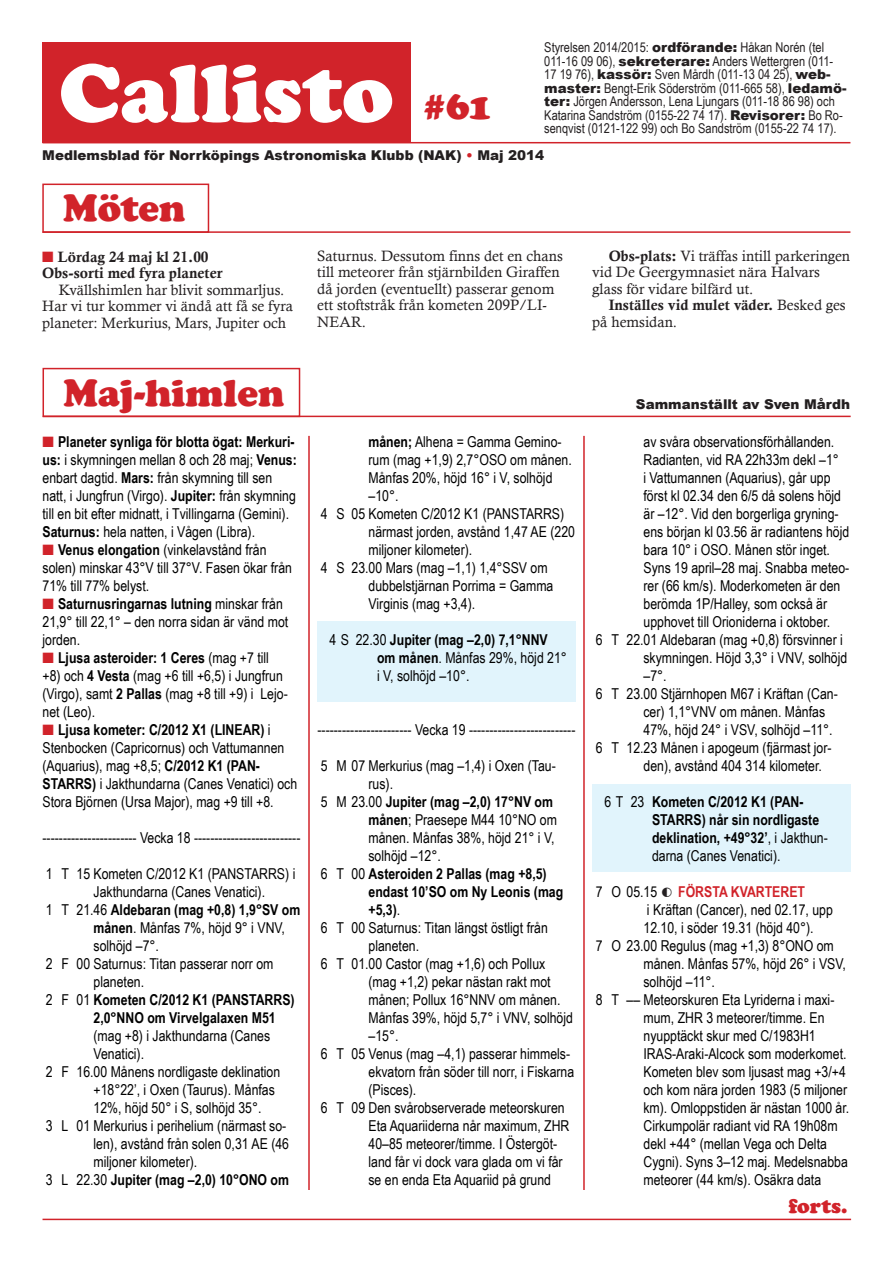
<style>
.page{position:relative;width:893px;height:1263px;background:#fff}
.page>*{position:absolute;margin:0;border:0;box-sizing:border-box;transform-origin:0 0}
.Callisto_logotyp{font:900 85.5px "Cooper";color:#fff}
.Vinjett{font:900 39px "Cooper";color:#d1232a}
.Callisto_nummer{font:900 39px "Cooper";color:#d1232a}
.t1{font:900 21px "Cooper";color:#d1232a}
.Kalender{font:15px/18px "Arial Narrow";color:#000}
.Planeter{font:15px/18px "Arial Narrow";color:#000}
.Brödtext_med_indrag{font:15px/16.5px "Calisto";color:#231f20}
.Kalender-2{font:700 15px/18px "Arial Narrow";color:#000}
.Kalender_med_indrag{font:700 15px/18px "Arial Narrow";color:#000}
.Kalender_med_indrag-2{font:15px/18px "Arial Narrow";color:#000}
.Brödtext_utan_indrag{font:15px "Calis MT Bol";color:#231f20}
.Brödtext_med_indrag-2{font:15px/16.5px "Calis MT Bol";color:#231f20}
.t2{font:13.5px/13.5px "Arial Narrow";color:#231f20}
.t3{font:900 13.5px "Arial";color:#231f20}
.s1{font-family:"Arial";font-weight:900}
.s2{color:#d1232a}
.s3{font-family:"Calis MT Bol"}
.s4{font-family:"Calisto"}
.s5{font-weight:700}
.s6{font-weight:400}
.s7{color:#231f20}
.s8{font-weight:700;color:#d1232a}
</style>
<div class="page">
<div style="left:592px;top:784px;width:258px;height:88px;background:#e1f4fc"></div>
<div style="left:317px;top:621px;width:259px;height:81px;background:#e1f4fc"></div>
<div style="left:42px;top:43px;width:368px;height:100px;background:#d1232a"></div>
<hr style="left:43px;top:142px;width:807px;height:1px;background:#d1232a">
<div style="left:42px;top:184px;width:167px;height:49px;border:2px solid #d1232a"></div>
<hr style="left:43px;top:231px;width:807px;height:2px;background:#d1232a">
<div style="left:43px;top:368px;width:257px;height:49px;border:2px solid #d1232a"></div>
<hr style="left:43px;top:416px;width:808px;height:1px;background:#d1232a">
<hr style="left:43px;top:1219px;width:808px;height:1px;background:#d1232a">
<hr style="left:308px;top:436px;width:2px;height:754px;background:#d1232a">
<hr style="left:583px;top:436px;width:2px;height:754px;background:#d1232a">
<p class="Callisto_logotyp" style="left:59px;top:43px;width:336px">Callisto</p>
<p class="Callisto_nummer" style="left:423px;top:83px;width:70px">#61</p>
<p class="t2" style="left:544px;top:40px;width:304px">Styrelsen 2014/2015: <span class="s1">ordförande:</span> Håkan Norén (tel 011-16 09 06), <span class="s1">sekreterare:</span> Anders Wettergren (011- 17 19 76), <span class="s1">kassör:</span> Sven Mårdh (011-13 04 25), <span class="s1">web&shy;master:</span> Bengt-Erik Söderström (011-665 58), <span class="s1">ledamö&shy;ter:</span> Jörgen Andersson, Lena Ljungars (011-18 86 98) och Katarina Sandström (0155-22 74 17). <span class="s1">Revisorer:</span> Bo Ro&shy;senqvist (0121-122 99) och Bo Sandström (0155-22 74 17).</p>
<p class="t3" style="left:42px;top:145px;width:503px">Medlemsblad för Norrköpings Astronomiska Klubb (NAK) <span class="s2">•</span> Maj 2014</p>
<p class="Vinjett" style="left:63px;top:185px;width:124px">Möten</p>
<p class="Brödtext_utan_indrag" style="left:42px;top:248px;width:168px"><span class="s2">■</span> Lördag 24 maj kl 21.00</p>
<p class="Brödtext_utan_indrag" style="left:42px;top:264px;width:182px">Obs-sorti med fyra planeter</p>
<p class="Brödtext_med_indrag" style="left:42px;top:281px;width:252px;text-align:center">Kvällshimlen har blivit sommarljus.<br>Har vi tur kommer vi ändå att få se fyra planeter: Merkurius, Mars, Jupiter och</p>
<p class="Brödtext_med_indrag" style="left:317px;top:247px;width:247px">Saturnus. Dessutom finns det en chans till meteorer från stjärnbilden Giraffen då jorden (eventuellt) passerar genom ett stoftstråk från kometen 209P/LI-<br>NEAR.</p>
<p class="Brödtext_med_indrag" style="left:592px;top:247px;width:259px;text-indent:16px"><span class="s3">Obs-plats:</span> Vi träffas intill parkeringen vid De Geergymnasiet nära Halvars glass för vidare bilfärd ut.</p>
<p class="Brödtext_med_indrag-2" style="left:592px;top:297px;width:255px;text-indent:17px">Inställes vid mulet väder. <span class="s4">Besked ges på hemsidan.</span></p>
<p class="Vinjett" style="left:64px;top:370px;width:222px">Maj-himlen</p>
<p class="Planeter" style="left:43px;top:432px;width:256px"><span class="s2">■</span> <span class="s5">Planeter synliga för blotta ögat: Merkuri&shy;us:</span> i skymningen mellan 8 och 28 maj; <span class="s5">Venus: </span>enbart dagtid. <span class="s5">Mars:</span> från skymning till sen natt, i Jungfrun (Virgo). <span class="s5">Jupiter:</span> från skymning till en bit efter midnatt, i Tvillingarna (Gemini).<br><span class="s5">Saturnus:</span> hela natten, i Vågen (Libra).</p>
<p class="Planeter" style="left:43px;top:540px;width:251px"><span class="s2">■</span> <span class="s5">Venus elongation</span> (vinkelavstånd från solen) minskar 43°V till 37°V. Fasen ökar från<br>71% till 77% belyst.</p>
<p class="Planeter" style="left:43px;top:594px;width:247px"><span class="s2">■</span> <span class="s5">Saturnusringarnas lutning</span> minskar från<br>21,9° till 22,1° – den norra sidan är vänd mot jorden.</p>
<p class="Planeter" style="left:43px;top:648px;width:247px"><span class="s2">■</span> <span class="s5">Ljusa asteroider: 1 Ceres</span> (mag +7 till +8) och <span class="s5">4 Vesta</span> (mag +6 till +6,5) i Jungfrun (Virgo), samt <span class="s5">2 Pallas</span> (mag +8 till +9) i Lejo&shy;net (Leo).</p>
<p class="Planeter" style="left:43px;top:720px;width:256px"><span class="s2">■</span> <span class="s5">Ljusa kometer: C/2012 X1 (LINEAR)</span> i Stenbocken (Capricornus) och Vattumannen (Aquarius), mag +8,5; <span class="s5">C/2012 K1 (PAN-STARRS)</span> i Jakthundarna (Canes Venatici) och Stora Björnen (Ursa Major), mag +9 till +8.</p>
<p class="Kalender" style="left:43px;top:828px;width:259px">----------------------- Vecka 18 --------------------------</p>
<p class="Kalender" style="left:94px;top:864px;width:203px;text-indent:-48px">1 T 15 Kometen C/2012 K1 (PANSTARRS) i<br>Jakthundarna (Canes Venatici).</p>
<p class="Kalender" style="left:94px;top:900px;width:208px;text-indent:-48px">1 T 21.46 <span class="s5">Aldebaran (mag +0,8) 1,9°SV om månen</span>. Månfas 7%, höjd 9° i VNV, solhöjd –7°.</p>
<p class="Kalender" style="left:94px;top:954px;width:181px;text-indent:-48px">2 F 00 Saturnus: Titan passerar norr om planeten.</p>
<p class="Kalender-2" style="left:94px;top:990px;width:203px;text-indent:-48px"><span class="s6">2 F 01</span> Kometen C/2012 K1 (PANSTARRS)<br>2,0°NNO om Virvelgalaxen M51 <span class="s6">(mag +8) i Jakthundarna (Canes<br>Venatici).</span></p>
<p class="Kalender" style="left:94px;top:1062px;width:188px;text-indent:-48px">2 F 16.00 Månens nordligaste deklination +18°22’, i Oxen (Taurus). Månfas<br>12%, höjd 50° i S, solhöjd 35°.</p>
<p class="Kalender" style="left:94px;top:1116px;width:197px;text-indent:-48px">3 L 01 Merkurius i perihelium (närmast so&shy;len), avstånd från solen 0,31 AE (46 miljoner kilometer).</p>
<p class="Kalender-2" style="left:46px;top:1170px;width:245px"><span class="s6">3 L 22.30</span> Jupiter (mag –2,0) 10°ONO om</p>
<p class="Kalender" style="left:368px;top:432px;width:205px"><span class="s5">månen;</span> Alhena = Gamma Gemino&shy;rum (mag +1,9) 2,7°OSO om månen.<br>Månfas 20%, höjd 16° i V, solhöjd –10°.</p>
<p class="Kalender" style="left:368px;top:504px;width:208px;text-indent:-48px">4 S 05 Kometen C/2012 K1 (PANSTARRS) närmast jorden, avstånd 1,47 AE (220 miljoner kilometer).</p>
<p class="Kalender" style="left:368px;top:558px;width:186px;text-indent:-48px">4 S 23.00 Mars (mag –1,1) 1,4°SSV om dubbelstjärnan Porrima = Gamma<br>Virginis (mag +3,4).</p>
<p class="Kalender_med_indrag-2" style="left:377px;top:630px;width:191px;text-indent:-48px">4 S 22.30 <span class="s5">Jupiter (mag –2,0) 7,1°NNV om månen</span>. Månfas 29%, höjd 21° i V, solhöjd –10°.</p>
<p class="Kalender" style="left:317px;top:720px;width:259px">----------------------- Vecka 19 --------------------------</p>
<p class="Kalender" style="left:368px;top:756px;width:189px;text-indent:-48px">5 M 07 Merkurius (mag –1,4) i Oxen (Tau&shy;rus).</p>
<p class="Kalender" style="left:368px;top:792px;width:190px;text-indent:-48px">5 M 23.00 <span class="s5">Jupiter (mag –2,0) 17°NV om månen</span>; Praesepe M44 10°NO om månen. Månfas 38%, höjd 21° i V, solhöjd –12°.</p>
<p class="Kalender-2" style="left:368px;top:864px;width:196px;text-indent:-48px"><span class="s6">6 T 00</span> Asteroiden 2 Pallas (mag +8,5) endast 10’SO om Ny Leonis (mag +5,3)<span class="s6">.</span></p>
<p class="Kalender" style="left:368px;top:918px;width:181px;text-indent:-48px">6 T 00 Saturnus: Titan längst östligt från planeten.</p>
<p class="Kalender" style="left:368px;top:954px;width:206px;text-indent:-48px">6 T 01.00 Castor (mag +1,6) och Pollux (mag +1,2) pekar nästan rakt mot månen; Pollux 16°NNV om månen.<br>Månfas 39%, höjd 5,7° i VNV, solhöjd –15°.</p>
<p class="Kalender" style="left:368px;top:1044px;width:207px;text-indent:-48px">6 T 05 Venus (mag –4,1) passerar himmels&shy;ekvatorn från söder till norr, i Fiskarna (Pisces).</p>
<p class="Kalender" style="left:368px;top:1098px;width:202px;text-indent:-48px">6 T 09 Den svårobserverade meteorskuren Eta Aquariiderna når maximum, ZHR 40–85 meteorer/timme. I Östergöt&shy;land får vi dock vara glada om vi får se en enda Eta Aquariid på grund</p>
<p class="t3" style="left:636px;top:394px;width:216px">Sammanställt av Sven Mårdh</p>
<p class="Kalender" style="left:643px;top:432px;width:207px">av svåra observationsförhållanden.<br>Radianten, vid RA 22h33m dekl –1°<br>i Vattumannen (Aquarius), går upp först kl 02.34 den 6/5 då solens höjd är –12°. Vid den borgerliga gryning&shy;ens början kl 03.56 är radiantens höjd bara 10° i OSO. Månen stör inget.<br>Syns 19 april–28 maj. Snabba meteo&shy;rer (66 km/s). Moderkometen är den berömda 1P/Halley, som också är upphovet till Orioniderna i oktober.</p>
<p class="Kalender" style="left:643px;top:630px;width:205px;text-indent:-48px">6 T 22.01 Aldebaran (mag +0,8) försvinner i skymningen. Höjd 3,3° i VNV, solhöjd –7°.</p>
<p class="Kalender" style="left:643px;top:684px;width:196px;text-indent:-48px">6 T 23.00 Stjärnhopen M67 i Kräftan (Can&shy;cer) 1,1°VNV om månen. Månfas<br>47%, höjd 24° i VSV, solhöjd –11°.</p>
<p class="Kalender" style="left:643px;top:738px;width:190px;text-indent:-48px">6 T 12.23 Månen i apogeum (fjärmast jor&shy;den), avstånd 404 314 kilometer.</p>
<p class="Kalender_med_indrag" style="left:652px;top:792px;width:177px;text-indent:-48px"><span class="s6">6 T 23</span> Kometen C/2012 K1 (PAN-<br>STARRS) når sin nordligaste deklination, +49°32’<span class="s6">, i Jakthun&shy;darna (Canes Venatici).</span></p>
<p class="Kalender" style="left:643px;top:882px;width:191px;text-indent:-48px">7 O 05.15 <span class="s7">◐</span> <span class="s8">FÖRSTA KVARTERET<br></span>i Kräftan (Cancer), ned 02.17, upp<br>12.10, i söder 19.31 (höjd 40°).</p>
<p class="Kalender" style="left:643px;top:936px;width:204px;text-indent:-48px">7 O 23.00 Regulus (mag +1,3) 8°ONO om månen. Månfas 57%, höjd 26° i VSV, solhöjd –11°.</p>
<p class="Kalender" style="left:643px;top:990px;width:207px;text-indent:-48px">8 T –– Meteorskuren Eta Lyriderna i maxi&shy;mum, ZHR 3 meteorer/timme. En nyupptäckt skur med C/1983H1<br>IRAS-Araki-Alcock som moderkomet.<br>Kometen blev som ljusast mag +3/+4 och kom nära jorden 1983 (5 miljoner km). Omloppstiden är nästan 1000 år.<br>Cirkumpolär radiant vid RA 19h08m dekl +44° (mellan Vega och Delta Cygni). Syns 3–12 maj. Medelsnabba meteorer (44 km/s). Osäkra data</p>
<p class="t1" style="left:789px;top:1194px;width:60px">forts.</p>
</div>
